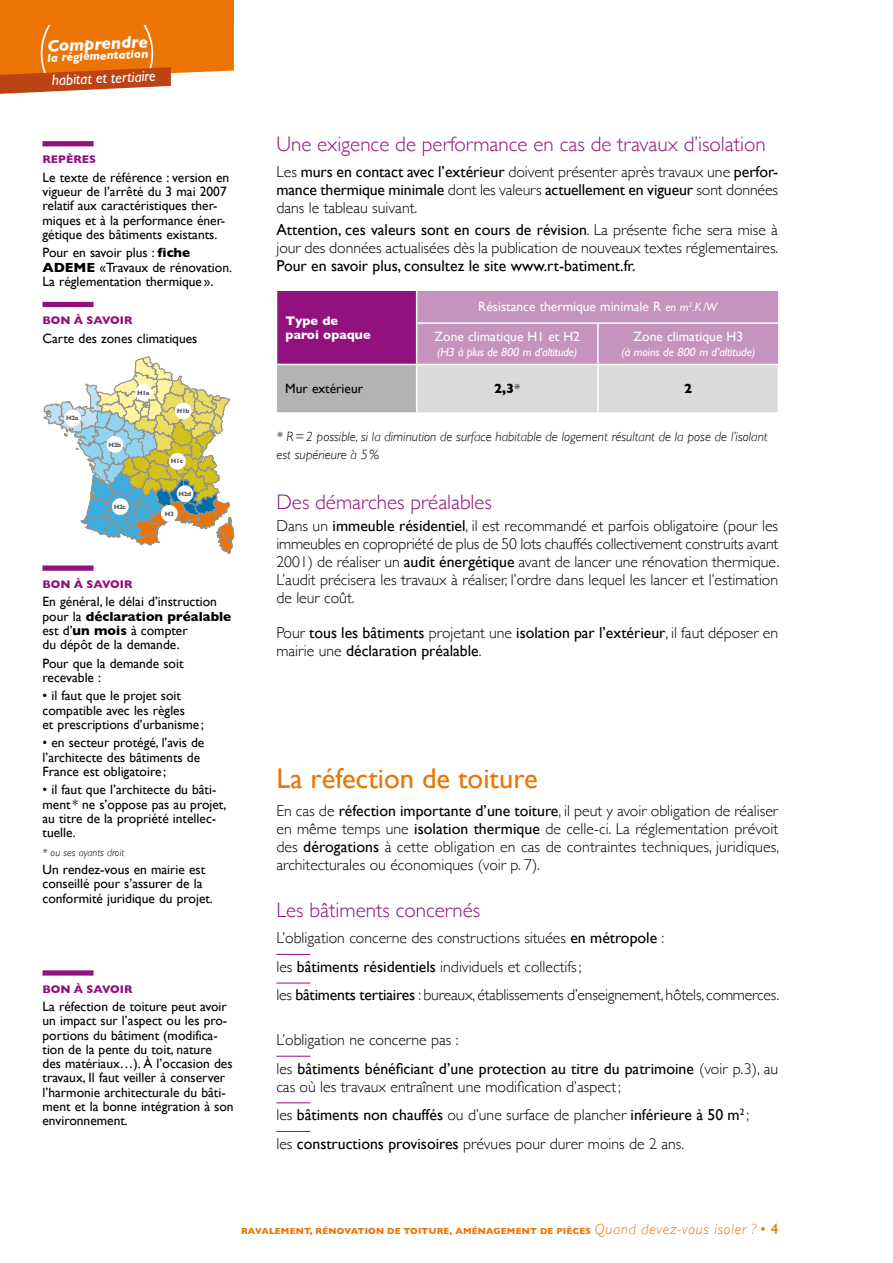
<style>
.page{position:relative;width:893px;height:1263px;background:#fff}
.page>*{position:absolute;margin:0;border:0;box-sizing:border-box;transform-origin:0 0}
.t1{font:28.5px "Gill Sans";color:#ec7405}
.t2{font:300 21px "Gill Sans";color:#93117e}
.t3{font:italic 700 16.95px "Gill Sans";color:#fff}
.t4{font:300 15.75px/18px "Gill Sans";color:#000;text-align:justify}
.t5{font:15.75px/18px "Gill Sans";color:#000}
.t6{font:italic 15.15px "Gill Sans";color:#fff}
.t7{font:13.5px/14.2px "Gill Sans";color:#000}
.t8{font:italic 300 13.5px/18px "Gill Sans";color:#000}
.t9{font:13.5px "Gill Sans";color:#fff}
.t10{font:700 13.5px "Gill Sans";color:#000}
.t11{font:700 12.75px/13.5px "Gill Sans";color:#fff}
.t12{font:italic 12px "Gill Sans";letter-spacing:-.015em;color:#fff}
.t13{font:italic 700 11.85px "Gill Sans";color:#fff}
.t14{font:700 11.25px "Gill Sans";color:#93117e}
.t15{font:italic 300 10.5px "Gill Sans";color:#000}
.t16{font:700 9px "Gill Sans";letter-spacing:.02em;color:#ec7405}
.t17{font:700 6.3px "Gill Sans";letter-spacing:-.05em;color:#58585a}
.s1{font-weight:700}
.s2{font-weight:400}
.s3{font-style:italic;font-size:12px}
.s4{font-weight:300}
.s5{font-weight:300;font-style:italic;font-size:15px}
.s6{font-weight:400;font-size:15px}
</style>
<div class="page">
<svg style="left:0;top:25px;width:234px;height:69px;background:#e47d2a"></svg>
<div style="left:0;top:0;width:234px;height:25px;background:#ec7405"></div>
<hr style="left:276px;top:954px;width:34px;height:1px;background:#93117e">
<hr style="left:276px;top:983px;width:34px;height:1px;background:#93117e">
<hr style="left:276px;top:1056px;width:34px;height:1px;background:#93117e">
<hr style="left:276px;top:1102px;width:34px;height:1px;background:#93117e">
<hr style="left:276px;top:1131px;width:34px;height:1px;background:#93117e">
<div style="left:277px;top:290px;width:140px;height:74px;background:#93117e"></div>
<div style="left:277px;top:364px;width:140px;height:49px;background:#b1b3b4"></div>
<svg style="left:417px;top:291px;width:361px;height:121px;background:#cdafc9"></svg>
<hr style="left:277px;top:412px;width:140px;height:2px;background:#fff">
<hr style="left:416px;top:365px;width:1px;height:47px;background:#fff">
<hr style="left:597px;top:365px;width:2px;height:47px;background:#fff">
<hr style="left:276px;top:290px;width:141px;height:1px;background:#fff">
<hr style="left:276px;top:364px;width:141px;height:1px;background:#fff">
<hr style="left:416px;top:291px;width:1px;height:32px;background:#fff">
<hr style="left:416px;top:323px;width:1px;height:41px;background:#fff">
<hr style="left:597px;top:324px;width:2px;height:40px;background:#fff">
<hr style="left:417px;top:364px;width:181px;height:1px;background:#fff">
<hr style="left:598px;top:364px;width:180px;height:1px;background:#fff">
<hr style="left:417px;top:322px;width:181px;height:2px;background:#fff">
<hr style="left:598px;top:322px;width:180px;height:2px;background:#fff">
<div style="left:43px;top:565px;width:51px;height:6px;background:#93117e"></div>
<div style="left:43px;top:302px;width:51px;height:5px;background:#93117e"></div>
<svg style="left:44px;top:357px;width:190px;height:196px"></svg>
<div style="left:135px;top:384px;width:17px;height:17px;background:#fff;border-radius:50%"></div>
<div style="left:64px;top:410px;width:17px;height:16px;background:#fff;border-radius:50%"></div>
<div style="left:107px;top:436px;width:16px;height:17px;background:#fff;border-radius:50%"></div>
<div style="left:112px;top:498px;width:17px;height:17px;background:#fff;border-radius:50%"></div>
<div style="left:177px;top:485px;width:16px;height:17px;background:#fff;border-radius:50%"></div>
<div style="left:161px;top:505px;width:17px;height:17px;background:#fff;border-radius:50%"></div>
<div style="left:175px;top:403px;width:17px;height:16px;background:#fff;border-radius:50%"></div>
<div style="left:169px;top:453px;width:17px;height:17px;background:#fff;border-radius:50%"></div>
<div style="left:43px;top:141px;width:51px;height:5px;background:#93117e"></div>
<div style="left:43px;top:970px;width:51px;height:5px;background:#93117e"></div>
<p class="t3" style="left:47px;top:36px;width:102px;rotate:-3deg">Comprendre</p>
<p class="t13" style="left:47px;top:51px;width:103px;rotate:-3deg">la réglementation</p>
<p class="t6" style="left:52px;top:71px;width:105px;rotate:-2deg">habitat et tertiaire</p>
<p class="t14" style="left:43px;top:151px;width:55px">REPÈRES</p>
<p class="t7" style="left:43px;top:170px;width:188px">Le texte de référence : version en vigueur de l’arrêté du 3 mai 2007 relatif aux caractéristiques ther&shy;miques et à la performance éner&shy;gétique des bâtiments existants.</p>
<p class="t7" style="left:43px;top:246px;width:191px">Pour en savoir plus : <span class="s1">fiche<br>ADEME</span> «Travaux de rénovation.<br>La réglementation thermique ».</p>
<p class="t14" style="left:43px;top:311px;width:91px">BON À SAVOIR</p>
<p class="t7" style="left:43px;top:331px;width:156px">Carte des zones climatiques</p>
<p class="t17" style="left:66px;top:413px;width:14px">H2a</p>
<p class="t17" style="left:137px;top:387px;width:14px">H1a</p>
<p class="t17" style="left:108px;top:439px;width:14px">H2b</p>
<p class="t17" style="left:114px;top:502px;width:13px">H2c</p>
<p class="t17" style="left:177px;top:406px;width:14px">H1b</p>
<p class="t17" style="left:171px;top:456px;width:13px">H1c</p>
<p class="t17" style="left:179px;top:489px;width:14px">H2d</p>
<p class="t17" style="left:165px;top:508px;width:11px">H3</p>
<p class="t14" style="left:43px;top:575px;width:91px">BON À SAVOIR</p>
<p class="t7" style="left:43px;top:594px;width:190px">En général, le délai d’instruction pour la <span class="s1">déclaration préalable </span>est d’<span class="s1">un mois</span> à compter<br>du dépôt de la demande.</p>
<p class="t7" style="left:43px;top:656px;width:143px">Pour que la demande soit recevable :</p>
<p class="t7" style="left:43px;top:688px;width:163px">• il faut que le projet soit compatible avec les règles<br>et prescriptions d’urbanisme ;</p>
<p class="t7" style="left:43px;top:735px;width:163px">• en secteur protégé, l’avis de l’architecte des bâtiments de<br>France est obligatoire ;</p>
<p class="t7" style="left:43px;top:782px;width:185px">• il faut que l’architecte du bâti&shy;ment * ne s’oppose pas au projet, au titre de la propriété intellec&shy;tuelle.</p>
<p class="t15" style="left:43px;top:846px;width:83px">* ou ses ayants droit</p>
<p class="t7" style="left:43px;top:862px;width:172px">Un rendez-vous en mairie est conseillé pour s’assurer de la conformité juridique du projet.</p>
<p class="t14" style="left:43px;top:980px;width:91px">BON À SAVOIR</p>
<p class="t7" style="left:43px;top:999px;width:193px">La réfection de toiture peut avoir un impact sur l’aspect ou les pro&shy;portions du bâtiment (modifica&shy;tion de la pente du toit, nature des matériaux…). À l’occasion des travaux, Il faut veiller à conserver l’harmonie architecturale du bâti&shy;ment et la bonne intégration à son environnement.</p>
<h2 class="t2" style="left:276px;top:127px;width:491px">Une exigence de performance en cas de travaux d’isolation</h2>
<p class="t4" style="left:276px;top:162px;width:503px">Les <span class="s2">murs en contact avec l’extérieur</span> doivent présenter après travaux une <span class="s2">perfor&shy;mance thermique minimale</span> dont les valeurs <span class="s2">actuellement en vigueur</span> sont données dans le tableau suivant.</p>
<p class="t4" style="left:276px;top:220px;width:503px"><span class="s2">Attention, ces valeurs sont en cours de révision</span>. La présente fiche sera mise à jour des données actualisées dès la publication de nouveaux textes réglementaires.</p>
<p class="t5" style="left:276px;top:257px;width:361px">Pour en savoir plus, consultez le site www.rt-batiment.fr.</p>
<p class="t11" style="left:286px;top:314px;width:86px">Type de paroi opaque</p>
<p class="t9" style="left:478px;top:299px;width:240px">Résistance thermique minimale R <span class="s3">en m</span><sup>2</sup><span class="s3">.K/W</span></p>
<p class="t9" style="left:435px;top:329px;width:147px">Zone climatique H1 et H2</p>
<p class="t12" style="left:437px;top:345px;width:142px">(H3 à plus de 800 m d’altitude)</p>
<p class="t9" style="left:633px;top:329px;width:111px">Zone climatique H3</p>
<p class="t12" style="left:621px;top:345px;width:135px">(à moins de 800 m d’altitude)</p>
<p class="t7" style="left:285px;top:382px;width:79px">Mur extérieur</p>
<p class="t10" style="left:494px;top:378px;width:28px">2,3<span class="s4">*</span></p>
<p class="t10" style="left:684px;top:378px;width:10px">2</p>
<p class="t8" style="left:276px;top:427px;width:493px">* R=2 possible, si la diminution de surface habitable de logement résultant de la pose de l’isolant est supérieure à 5%</p>
<h2 class="t2" style="left:276px;top:486px;width:217px">Des démarches préalables</h2>
<p class="t4" style="left:276px;top:516px;width:505px">Dans un <span class="s2">immeuble résidentiel</span>, il est recommandé et parfois obligatoire (pour les immeubles en copropriété de plus de 50 lots chauffés collectivement construits avant 2001) de réaliser un <span class="s2">audit énergétique</span> avant de lancer une rénovation thermique.<br>L’audit précisera les travaux à réaliser, l’ordre dans lequel les lancer et l’estimation de leur coût.</p>
<p class="t5" style="left:276px;top:624px;width:503px"><span class="s4">Pour</span> tous les bâtiments <span class="s4">projetant une</span> isolation par l’extérieur<span class="s4">, il faut déposer en mairie une</span> déclaration préalable<span class="s4">.</span></p>
<h1 class="t1" style="left:276px;top:761px;width:263px">La réfection de toiture</h1>
<p class="t4" style="left:276px;top:801px;width:504px">En cas de <span class="s2">réfection importante d’une toiture</span>, il peut y avoir obligation de réaliser en même temps une <span class="s2">isolation thermique</span> de celle-ci. La réglementation prévoit des <span class="s2">dérogations</span> à cette obligation en cas de contraintes techniques, juridiques, architecturales ou économiques (voir p. 7).</p>
<h2 class="t2" style="left:276px;top:893px;width:205px">Les bâtiments concernés</h2>
<p class="t4" style="left:276px;top:923px;width:504px;line-height:28.7px;text-align:left">L’obligation concerne des constructions situées <span class="s2">en métropole</span> :<br>les <span class="s2">bâtiments résidentiels</span> individuels et collectifs;<br>les <span class="s2">bâtiments tertiaires</span> : bureaux, établissements d’enseignement, hôtels, commerces.</p>
<p class="t5" style="left:276px;top:1025px;width:503px;line-height:28.7px"><span class="s4">L’obligation ne concerne pas :<br>les</span> bâtiments bénéficiant d’une protection au titre du patrimoine <span class="s4">(voir p.3), au</span></p>
<p class="t4" style="left:276px;top:1071px;width:474px;line-height:28.7px;text-align:left">cas où les travaux entraînent une modification d’aspect;<br>les <span class="s2">bâtiments non chauffés</span> ou d’une surface de plancher <span class="s2">inférieure à 50 m</span><sup>2</sup> ; les <span class="s2">constructions provisoires</span> prévues pour durer moins de 2 ans.</p>
<p class="t16" style="left:241px;top:1224px;width:539px">RAVALEMENT, RÉNOVATION DE TOITURE, AMÉNAGEMENT DE PIÈCES <span class="s5">Quand devez-vous isoler ? •</span> <span class="s6">4</span></p>
</div>
